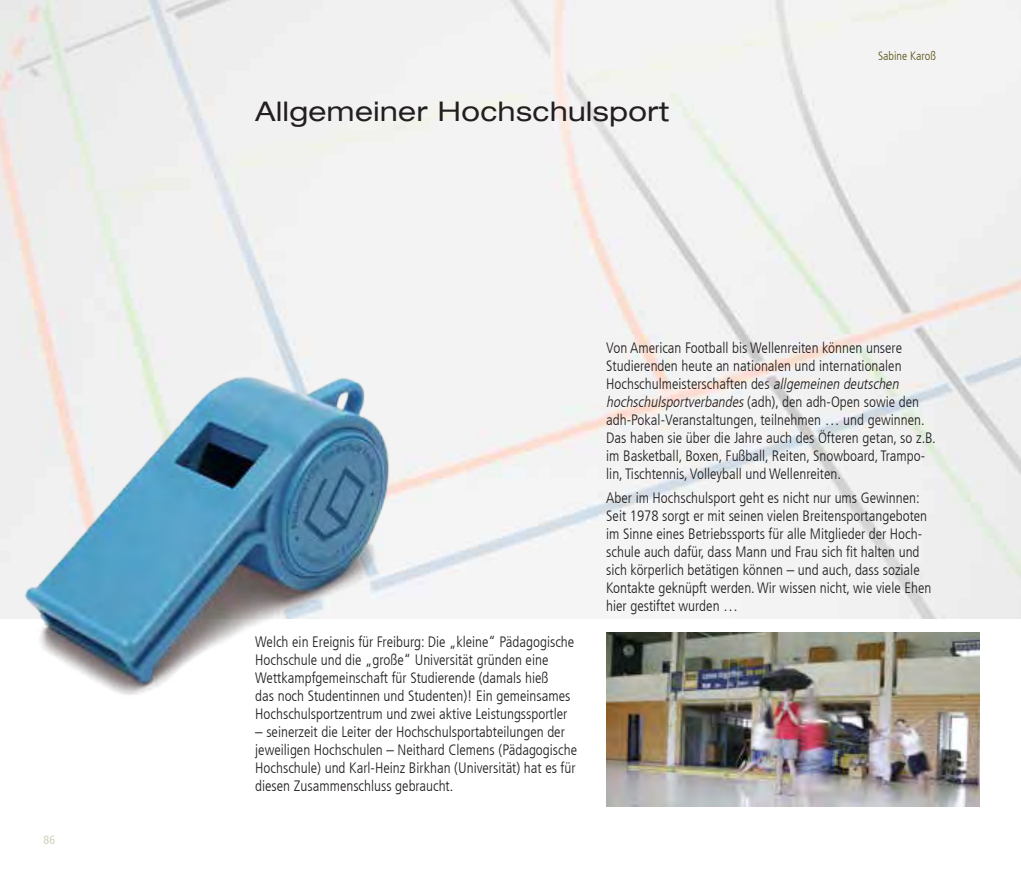
<style>
.page{position:relative;width:1021px;height:893px;background:#fff}
.page>*{position:absolute;margin:0;border:0;box-sizing:border-box;transform-origin:0 0}
.t1{font:expanded 27px "Helvetica Neue LT Com";letter-spacing:.02em;color:#231f20}
.t2{font:300 condensed 15px/18px "Frutiger LT Com";color:#231f20}
.t3{font:300 condensed 12px "Frutiger LT Com";color:#585415}
.t4{font:condensed 12px "Frutiger LT Com";color:#d2d1c2}
.s1{font-style:italic}
</style>
<div class="page">
<img style="left:0;top:0;width:1020px;height:619px">
<img style="left:606px;top:633px;width:373px;height:173px">
<img style="left:0;top:323px;width:449px;height:372px">
<p class="t4" style="left:44px;top:832px;width:13px">86</p>
<h1 class="t1" style="left:255px;top:95px;width:415px">Allgemeiner Hochschulsport</h1>
<p class="t3" style="left:878px;top:49px;width:59px">Sabine Karoß</p>
<p class="t2" style="left:255px;top:633px;width:320px">Welch ein Ereignis für Freiburg: Die „kleine“ Pädagogische Hochschule und die „große“ Universität gründen eine Wettkampfgemeinschaft für Studierende (damals hieß<br>das noch Studentinnen und Studenten)! Ein gemeinsames Hochschulsportzentrum und zwei aktive Leistungssportler</p>
<p class="t2" style="left:255px;top:723px;width:323px">– seinerzeit die Leiter der Hochschulsportabteilungen der jeweiligen Hochschulen – Neithard Clemens (Pädagogische Hochschule) und Karl-Heinz Birkhan (Universität) hat es für diesen Zusammenschluss gebraucht.</p>
<p class="t2" style="left:606px;top:339px;width:331px">Von American Football bis Wellenreiten können unsere Studierenden heute an nationalen und internationalen Hochschulmeisterschaften des <span class="s1">allgemeinen deutschen hochschulsportverbandes</span>(a d h ) , d e n a d h - O p e n s ow i e d e n adh-Pokal-Veranstaltungen, teilnehmen … und gewinnen.<br>Das haben sie über die Jahre auch des Öfteren getan, so z.B. im Basketball, Boxen, Fußball, Reiten, Snowboard, Trampo&shy;lin, Tischtennis, Volleyball und Wellenreiten.</p>
<p class="t2" style="left:606px;top:489px;width:326px">Aber im Hochschulsport geht es nicht nur ums Gewinnen:<br>Seit 1978 sorgt er mit seinen vielen Breitensportangeboten im Sinne eines Betriebssports für alle Mitglieder der Hoch&shy;schule auch dafür, dass Mann und Frau sich fit halten und sich körperlich betätigen können – und auch, dass soziale Kontakte geknüpft werden. Wir wissen nicht, wie viele Ehen hier gestiftet wurden …</p>
</div>
